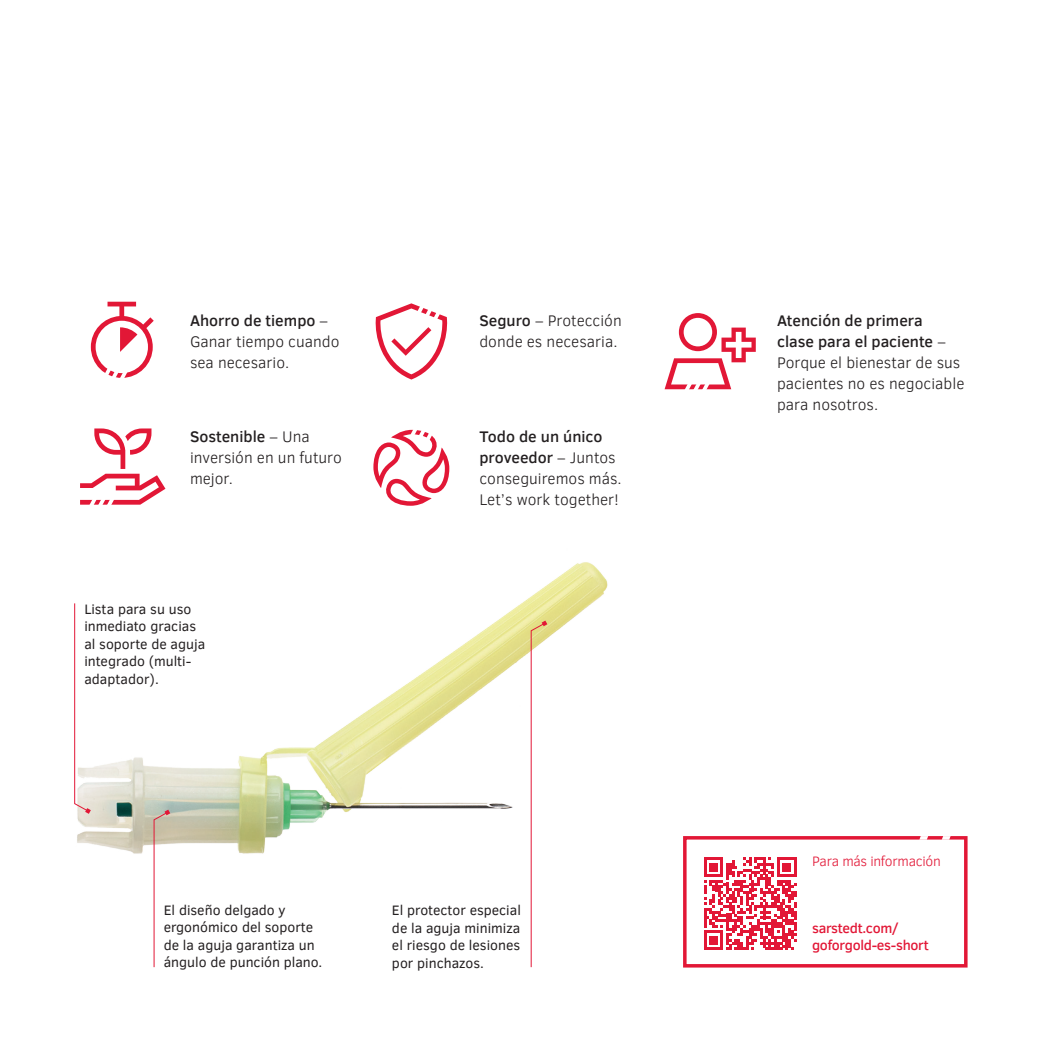
<style>
.page{position:relative;width:1042px;height:1042px;background:#fff}
.page>*{position:absolute;margin:0;border:0;box-sizing:border-box;transform-origin:0 0}
.t1{font:300 15.75px/21px "Clear Sans";color:#231f20}
.t2{font:14px/17.5px "Clear Sans";color:#231f20}
.t3{font:500 14px/16.8px "Clear Sans";letter-spacing:-.02em;color:#e21736}
.t4{font:300 14px "Clear Sans";letter-spacing:-.02em;color:#e21736}
.s1{font-weight:500}
</style>
<div class="page">
<svg style="left:91px;top:302px;width:63px;height:76px"></svg>
<svg style="left:375px;top:303px;width:72px;height:76px"></svg>
<svg style="left:664px;top:313px;width:92px;height:77px"></svg>
<svg style="left:80px;top:428px;width:85px;height:77px"></svg>
<svg style="left:373px;top:429px;width:76px;height:77px"></svg>
<div style="left:683px;top:836px;width:284px;height:131px;border:4px solid #e21736"></div>
<svg style="left:919px;top:836px;width:9px;height:4px"></svg>
<svg style="left:942px;top:836px;width:8px;height:4px"></svg>
<svg style="left:704px;top:857px;width:92px;height:93px"></svg>
<img style="left:77px;top:562px;width:531px;height:339px">
<svg style="left:154px;top:809px;width:16px;height:158px"></svg>
<svg style="left:531px;top:620px;width:16px;height:347px"></svg>
<svg style="left:74px;top:603px;width:17px;height:211px"></svg>
<p class="t1" style="left:190px;top:310px;width:151px"><span class="s1">Ahorro de tiempo</span> –<br>Ganar tiempo cuando sea necesario.</p>
<p class="t1" style="left:479px;top:310px;width:144px"><span class="s1">Seguro</span> – Protección donde es necesaria.</p>
<p class="t1" style="left:777px;top:310px;width:189px"><span class="s1">Atención de primera<br>clase para el paciente</span> –<br>Porque el bienestar de sus pacientes no es negociable para nosotros.</p>
<p class="t1" style="left:190px;top:426px;width:153px"><span class="s1">Sostenible</span> – Una inversión en un futuro mejor.</p>
<p class="t1" style="left:479px;top:426px;width:144px"><span class="s1">Todo de un único proveedor</span> – Juntos conseguiremos más.<br>Let’s work together!</p>
<p class="t2" style="left:84px;top:600px;width:122px">Lista para su uso inmediato gracias al soporte de aguja integrado (multi&shy;adaptador).</p>
<p class="t2" style="left:164px;top:901px;width:160px">El diseño delgado y ergonómico del soporte de la aguja garantiza un ángulo de punción plano.</p>
<p class="t2" style="left:392px;top:901px;width:130px;text-align:justify">El protector especial de la aguja minimiza el riesgo de lesiones por pinchazos.</p>
<p class="t4" style="left:812px;top:852px;width:130px">Para más información</p>
<p class="t3" style="left:812px;top:920px;width:118px">sarstedt.com/ goforgold-es-short</p>
</div>
